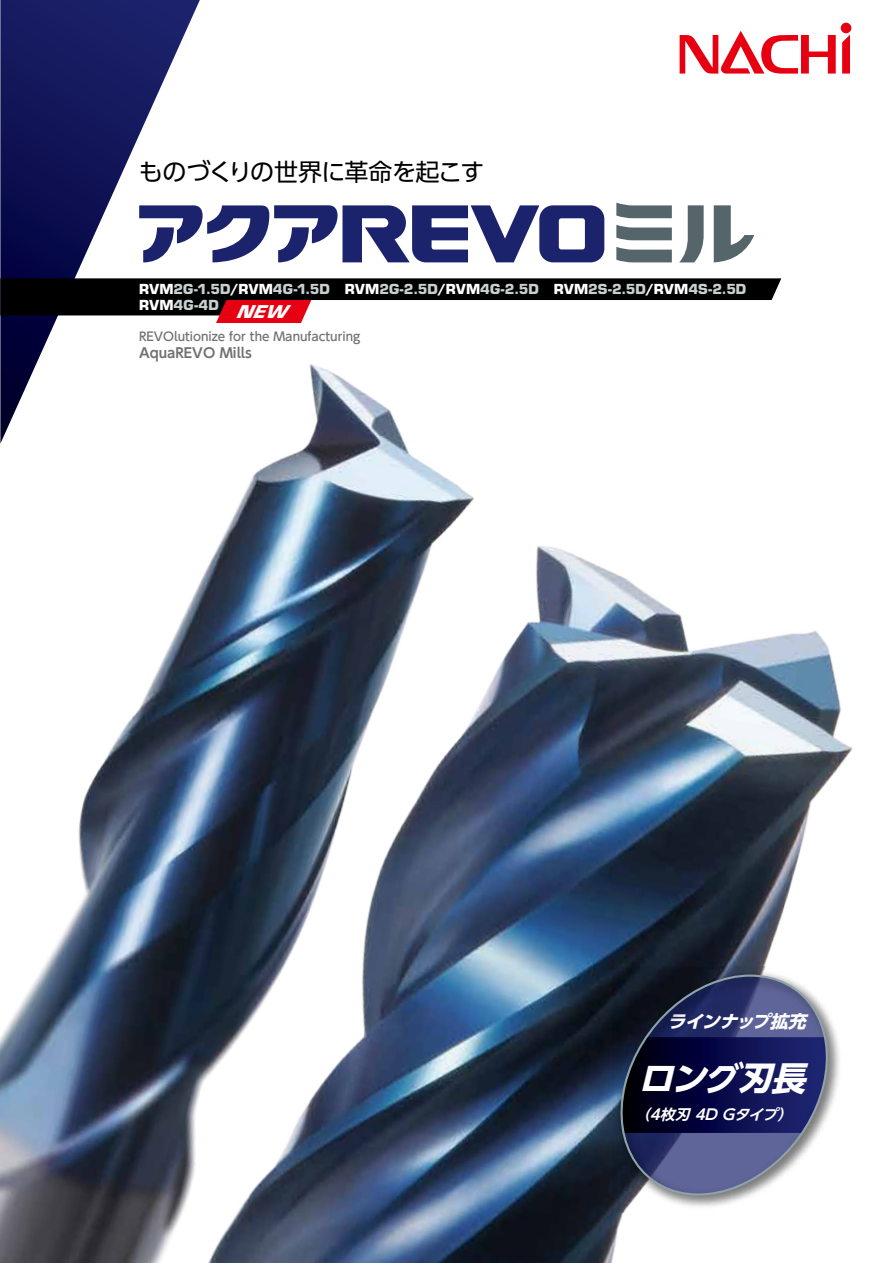
<style>
.page{position:relative;width:893px;height:1263px;background:#fff}
.page>*{position:absolute;margin:0;border:0;box-sizing:border-box;transform-origin:0 0}
.t1{font:italic 700 33.6px "UD Shin Go Pro";color:#fff}
.t2{font:24px "UD Shin Go Pro";letter-spacing:-.03em;color:#000}
.t3{font:italic 700 17.55px "UD Shin Go Pro";color:#fff}
.t4{font:italic 700 17.1px "Eurostile";color:#fff;scale:1.09 1}
.t5{font:italic 700 14.55px "UD Shin Go Pro De";color:#fff}
.t6{font:700 13.5px/16.2px "Eurostile";letter-spacing:.015em;color:#c8d0d2}
.t7{font:700 13.5px "UD Shin Go Pro De";color:#727171}
.t8{font:500 12px "UD Shin Go Pro";color:#727171}
.s1{color:#fff}
</style>
<div class="page">
<img style="left:0;top:202px;width:853px;height:1061px">
<div style="left:841px;top:23px;width:10px;height:10px;background:#e60012;border-radius:50%"></div>
<svg style="left:842px;top:35px;width:8px;height:39px"></svg>
<svg style="left:680px;top:31px;width:156px;height:43px"></svg>
<svg style="left:0;top:0;width:200px;height:444px"></svg>
<svg style="left:139px;top:205px;width:465px;height:57px"></svg>
<svg style="left:616px;top:203px;width:56px;height:15px"></svg>
<svg style="left:616px;top:225px;width:56px;height:15px"></svg>
<svg style="left:616px;top:247px;width:56px;height:15px"></svg>
<svg style="left:679px;top:205px;width:25px;height:57px"></svg>
<svg style="left:714px;top:205px;width:40px;height:57px"></svg>
<svg style="left:0;top:278px;width:781px;height:45px"></svg>
<img style="left:612px;top:966px;width:233px;height:247px">
<svg style="left:611px;top:973px;width:227px;height:223px;background:#45496f"></svg>
<h2 class="t2" style="left:139px;top:153px;width:347px">ものづくりの世界に革命を起こす</h2>
<p class="t6" style="left:139px;top:281px;width:609px"><span class="s1">RVM</span>2G-1.5D<span class="s1">/RVM</span>4G-1.5D <span class="s1">RVM</span>2G-2.5D<span class="s1">/RVM</span>4G-2.5D <span class="s1">RVM</span>2S-2.5D<span class="s1">/RVM</span>4S-2.5D<br><span class="s1">RVM</span>4G-4D</p>
<p class="t4" style="left:236px;top:301px;width:56px">NEW</p>
<p class="t8" style="left:139px;top:327px;width:223px">REVOlutionize for the Manufacturing</p>
<p class="t7" style="left:139px;top:342px;width:114px">AquaREVO Mills</p>
<p class="t3" style="left:668px;top:1007px;width:146px">ラインナップ拡充</p>
<h1 class="t1" style="left:638px;top:1050px;width:181px">ロング刃長</h1>
<p class="t5" style="left:635px;top:1102px;width:165px">（4枚刃 4D Gタイプ）</p>
</div>
